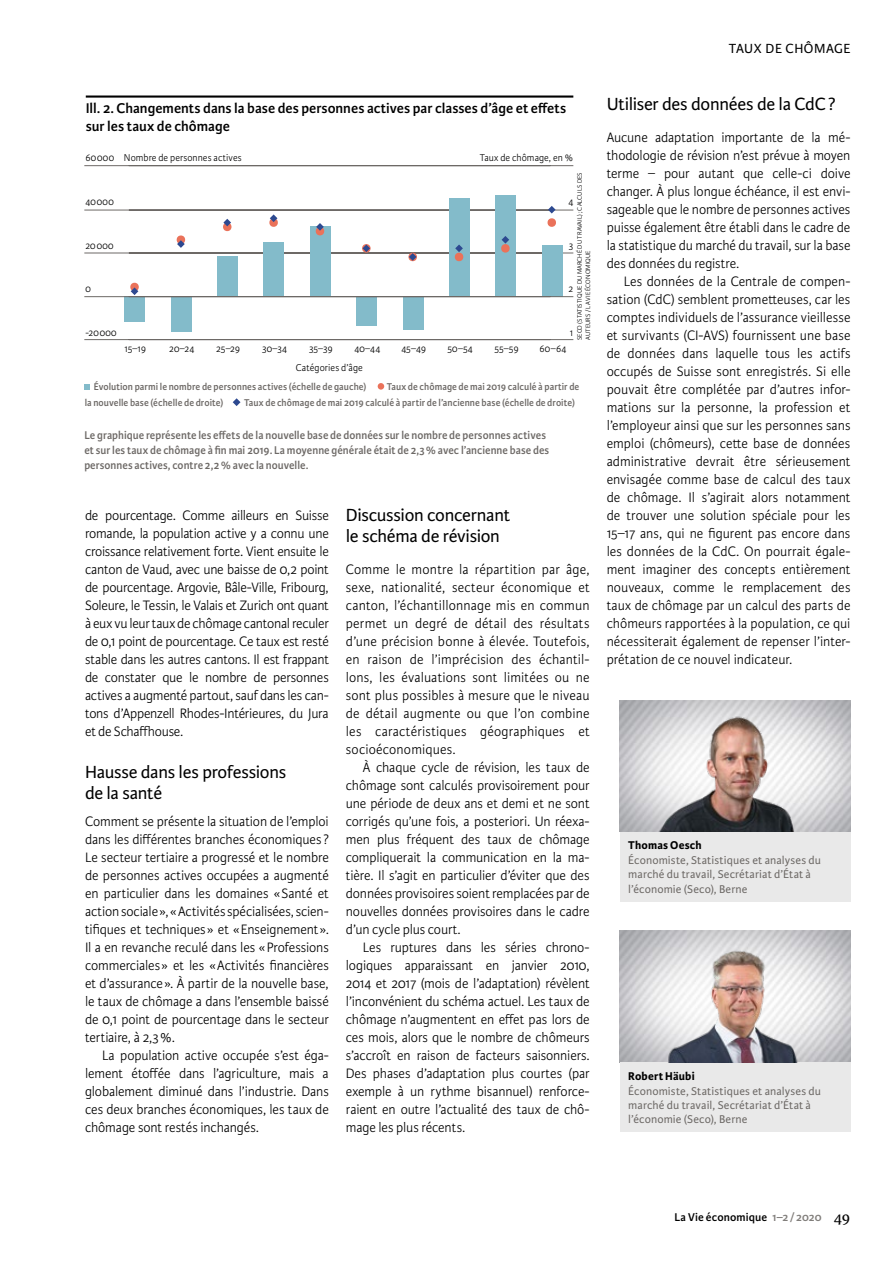
<style>
.page{position:relative;width:893px;height:1263px;background:#fff}
.page>*{position:absolute;margin:0;border:0;box-sizing:border-box;transform-origin:0 0}
.t1{font:18.75px/21px "Karmina Sans";letter-spacing:-.015em;color:#000}
.t2{font:600 15px/18px "Karmina Sans";color:#000}
.t3{font:300 14.55px/18px "Karmina Sans";letter-spacing:-.005em;color:#000;text-align:justify;scale:.96 1}
.t4{font:14.1px "Karmina Sans";letter-spacing:.035em;color:#000}
.t5{font:600 12px/15px "Karmina Sans";letter-spacing:.005em;color:#6d6966;scale:.95 1}
.t6{font:12px/14.4px "Karmina Sans";letter-spacing:.01em;color:#6d6966}
.t7{font:600 12px "Karmina Sans";letter-spacing:.01em;color:#000}
.t8{font:700 12px "Karmina Sans";letter-spacing:.015em;color:#000}
.t9{font:600 10.5px "Karmina Sans";letter-spacing:.005em;color:#6d6966;scale:.95 1}
.t10{font:300 10.5px "Karmina Sans";letter-spacing:.01em;color:#000;scale:.95 1}
.t11{font:300 6.75px/8.1px "Karmina Sans";letter-spacing:.005em;color:#000}
.s1{color:#817e7b}
.s2{font-family:"Karmina";font-weight:400;font-size:16.5px}
</style>
<div class="page">
<img style="left:620px;top:700px;width:230px;height:132px">
<div style="left:620px;top:832px;width:230px;height:69px;background:#e9e9e9"></div>
<img style="left:626px;top:708px;width:219px;height:124px">
<img style="left:620px;top:931px;width:230px;height:132px">
<div style="left:620px;top:1063px;width:230px;height:69px;background:#e9e9e9"></div>
<img style="left:626px;top:940px;width:220px;height:123px">
<hr style="left:86px;top:95px;width:487px;height:3px;background:#000">
<hr style="left:84px;top:339px;width:489px;height:1px;background:#6d6966">
<hr style="left:84px;top:253px;width:489px;height:1px;background:#6d6966">
<hr style="left:84px;top:210px;width:489px;height:1px;background:#6d6966">
<hr style="left:84px;top:165px;width:489px;height:1px;background:#6d6966">
<div style="left:542px;top:245px;width:20px;height:52px;background:#83bbca"></div>
<svg style="left:546px;top:206px;width:11px;height:21px"></svg>
<div style="left:495px;top:195px;width:21px;height:102px;background:#83bbca"></div>
<svg style="left:501px;top:236px;width:9px;height:17px"></svg>
<div style="left:449px;top:198px;width:21px;height:99px;background:#83bbca"></div>
<svg style="left:454px;top:244px;width:10px;height:17px"></svg>
<div style="left:403px;top:297px;width:20px;height:33px;background:#83bbca"></div>
<svg style="left:408px;top:253px;width:9px;height:8px"></svg>
<div style="left:356px;top:297px;width:21px;height:29px;background:#83bbca"></div>
<svg style="left:361px;top:244px;width:11px;height:9px"></svg>
<div style="left:310px;top:226px;width:20px;height:71px;background:#83bbca"></div>
<svg style="left:315px;top:223px;width:10px;height:12px"></svg>
<div style="left:264px;top:242px;width:20px;height:55px;background:#83bbca"></div>
<svg style="left:269px;top:214px;width:9px;height:13px"></svg>
<div style="left:217px;top:257px;width:21px;height:40px;background:#83bbca"></div>
<svg style="left:223px;top:219px;width:9px;height:12px"></svg>
<div style="left:171px;top:297px;width:20px;height:35px;background:#83bbca"></div>
<svg style="left:176px;top:235px;width:10px;height:13px"></svg>
<div style="left:125px;top:297px;width:20px;height:25px;background:#83bbca"></div>
<svg style="left:130px;top:283px;width:9px;height:12px"></svg>
<svg style="left:85px;top:384px;width:5px;height:6px"></svg>
<div style="left:378px;top:383px;width:6px;height:7px;background:#ea725a;border-radius:50%"></div>
<svg style="left:233px;top:398px;width:8px;height:8px"></svg>
<hr style="left:84px;top:296px;width:489px;height:1px;background:#6d6966">
<p class="t4" style="left:729px;top:41px;width:123px">TAUX DE CHÔMAGE</p>
<p class="t2" style="left:86px;top:100px;width:482px">Ill. 2. Changements dans la base des personnes actives par classes d’âge et effets sur les taux de chômage</p>
<p class="t10" style="left:85px;top:151px;width:166px">60000 Nombre de personnes actives</p>
<p class="t10" style="left:85px;top:196px;width:31px">40000</p>
<p class="t10" style="left:85px;top:240px;width:31px">20000</p>
<p class="t10" style="left:85px;top:283px;width:7px">0</p>
<p class="t10" style="left:85px;top:326px;width:34px">-20000</p>
<p class="t10" style="left:480px;top:151px;width:100px">Taux de chômage, en %</p>
<p class="t10" style="left:568px;top:196px;width:7px">4</p>
<p class="t10" style="left:569px;top:240px;width:6px">3</p>
<p class="t10" style="left:568px;top:283px;width:7px">2</p>
<p class="t10" style="left:570px;top:326px;width:5px">1</p>
<p class="t11" style="left:576px;top:340px;width:169px;rotate:-90deg">SECO (STATISTIQUE DU MARCHÉ DU TRAVAIL); CALCULS DES<br>AUTEURS / LA VIE ÉCONOMIQUE</p>
<p class="t10" style="left:125px;top:343px;width:24px">15–19</p>
<p class="t10" style="left:169px;top:343px;width:28px">20–24</p>
<p class="t10" style="left:216px;top:343px;width:27px">25–29</p>
<p class="t10" style="left:262px;top:343px;width:28px">30–34</p>
<p class="t10" style="left:309px;top:343px;width:27px">35–39</p>
<p class="t10" style="left:354px;top:343px;width:29px">40–44</p>
<p class="t10" style="left:401px;top:343px;width:28px">45–49</p>
<p class="t10" style="left:447px;top:343px;width:28px">50–54</p>
<p class="t10" style="left:494px;top:343px;width:27px">55–59</p>
<p class="t10" style="left:540px;top:343px;width:30px">60–64</p>
<p class="t10" style="left:296px;top:361px;width:72px">Catégories d’âge</p>
<p class="t9" style="left:94px;top:380px;width:289px">Évolution parmi le nombre de personnes actives (échelle de gauche)</p>
<p class="t9" style="left:387px;top:380px;width:204px">Taux de chômage de mai 2019 calculé à partir de</p>
<p class="t9" style="left:85px;top:397px;width:148px">la nouvelle base (échelle de droite)</p>
<p class="t9" style="left:244px;top:397px;width:350px">Taux de chômage de mai 2019 calculé à partir de l’ancienne base (échelle de droite)</p>
<p class="t5" style="left:84px;top:428px;width:491px">Le graphique représente les effets de la nouvelle base de données sur le nombre de personnes actives et sur les taux de chômage à fin mai 2019. La moyenne générale était de 2,3% avec l’ancienne base des personnes actives, contre 2,2% avec la nouvelle.</p>
<p class="t3" style="left:85px;top:507px;width:255px">de pourcentage. Comme ailleurs en Suisse romande, la population active y a connu une croissance relativement forte. Vient ensuite le canton de Vaud, avec une baisse de 0,2 point de pourcentage. Argovie, Bâle-Ville, Fribourg, Soleure, le Tessin, le Valais et Zurich ont quant à eux vu leur taux de chômage cantonal reculer de 0,1 point de pourcentage. Ce taux est resté stable dans les autres cantons. Il est frappant de constater que le nombre de personnes actives a augmenté partout, sauf dans les can&shy;tons d’Appenzell Rhodes-Intérieures, du Jura et de Schaffhouse.</p>
<p class="t1" style="left:85px;top:762px;width:203px">Hausse dans les professions de la santé</p>
<p class="t3" style="left:85px;top:813px;width:255px">Comment se présente la situation de l’emploi dans les différentes branches économiques ?<br>Le secteur tertiaire a progressé et le nombre de personnes actives occupées a augmenté en particulier dans les domaines «Santé et action sociale», «Activités spécialisées, scien&shy;tifiques et techniques» et «Enseignement».<br>Il a en revanche reculé dans les «Professions commerciales» et les «Activités financières et d’assurance». À partir de la nouvelle base, le taux de chômage a dans l’ensemble baissé de 0,1 point de pourcentage dans le secteur tertiaire, à 2,3%.</p>
<p class="t3" style="left:85px;top:1047px;width:255px;text-indent:17px">La population active occupée s’est éga&shy;lement étoffée dans l’agriculture, mais a globalement diminué dans l’industrie. Dans ces deux branches économiques, les taux de chômage sont restés inchangés.</p>
<p class="t1" style="left:346px;top:504px;width:166px">Discussion concernant le schéma de révision</p>
<p class="t3" style="left:346px;top:561px;width:255px">Comme le montre la répartition par âge, sexe, nationalité, secteur économique et canton, l’échantillonnage mis en commun permet un degré de détail des résultats d’une précision bonne à élevée. Toutefois, en raison de l’imprécision des échantil&shy;lons, les évaluations sont limitées ou ne sont plus possibles à mesure que le niveau de détail augmente ou que l’on combine les caractéristiques géographiques et socioéconomiques.</p>
<p class="t3" style="left:346px;top:759px;width:255px;text-indent:17px">À chaque cycle de révision, les taux de chômage sont calculés provisoirement pour une période de deux ans et demi et ne sont corrigés qu’une fois, a posteriori. Un réexa&shy;men plus fréquent des taux de chômage compliquerait la communication en la ma&shy;tière. Il s’agit en particulier d’éviter que des données provisoires soient remplacées par de nouvelles données provisoires dans le cadre d’un cycle plus court.</p>
<p class="t3" style="left:346px;top:939px;width:255px;text-indent:17px">Les ruptures dans les séries chrono&shy;logiques apparaissant en janvier 2010, 2014 et 2017 (mois de l’adaptation) révèlent l’inconvénient du schéma actuel. Les taux de chômage n’augmentent en effet pas lors de ces mois, alors que le nombre de chômeurs s’accroît en raison de facteurs saisonniers.<br>Des phases d’adaptation plus courtes (par exemple à un rythme bisannuel) renforce&shy;raient en outre l’actualité des taux de chô&shy;mage les plus récents.</p>
<p class="t1" style="left:607px;top:94px;width:230px">Utiliser des données de la CdC?</p>
<p class="t3" style="left:607px;top:129px;width:255px">Aucune adaptation importante de la mé&shy;thodologie de révision n’est prévue à moyen terme – pour autant que celle-ci doive changer. À plus longue échéance, il est envi&shy;sageable que le nombre de personnes actives puisse également être établi dans le cadre de la statistique du marché du travail, sur la base des données du registre.</p>
<p class="t3" style="left:607px;top:273px;width:255px;text-indent:17px">Les données de la Centrale de compen&shy;sation (CdC) semblent prometteuses, car les comptes individuels de l’assurance vieillesse et survivants (CI-AVS) fournissent une base de données dans laquelle tous les actifs occupés de Suisse sont enregistrés. Si elle pouvait être complétée par d’autres infor&shy;mations sur la personne, la profession et l’employeur ainsi que sur les personnes sans emploi (chômeurs), cette base de données administrative devrait être sérieusement envisagée comme base de calcul des taux de chômage. Il s’agirait alors notamment de trouver une solution spéciale pour les 15–17 ans, qui ne figurent pas encore dans les données de la CdC. On pourrait égale&shy;ment imaginer des concepts entièrement nouveaux, comme le remplacement des taux de chômage par un calcul des parts de chômeurs rapportées à la population, ce qui nécessiterait également de repenser l’inter&shy;prétation de ce nouvel indicateur.</p>
<p class="t8" style="left:628px;top:839px;width:75px">Thomas Oesch</p>
<p class="t6" style="left:628px;top:853px;width:194px">Économiste, Statistiques et analyses du marché du travail, Secrétariat d’État à l’économie (Seco), Berne</p>
<p class="t8" style="left:628px;top:1069px;width:68px">Robert Häubi</p>
<p class="t6" style="left:628px;top:1084px;width:194px">Économiste, Statistiques et analyses du marché du travail, Secrétariat d’État à l’économie (Seco), Berne</p>
<p class="t7" style="left:674px;top:1210px;width:178px">La Vie économique <span class="s1">1–2/2020</span> <span class="s2">49</span></p>
</div>
